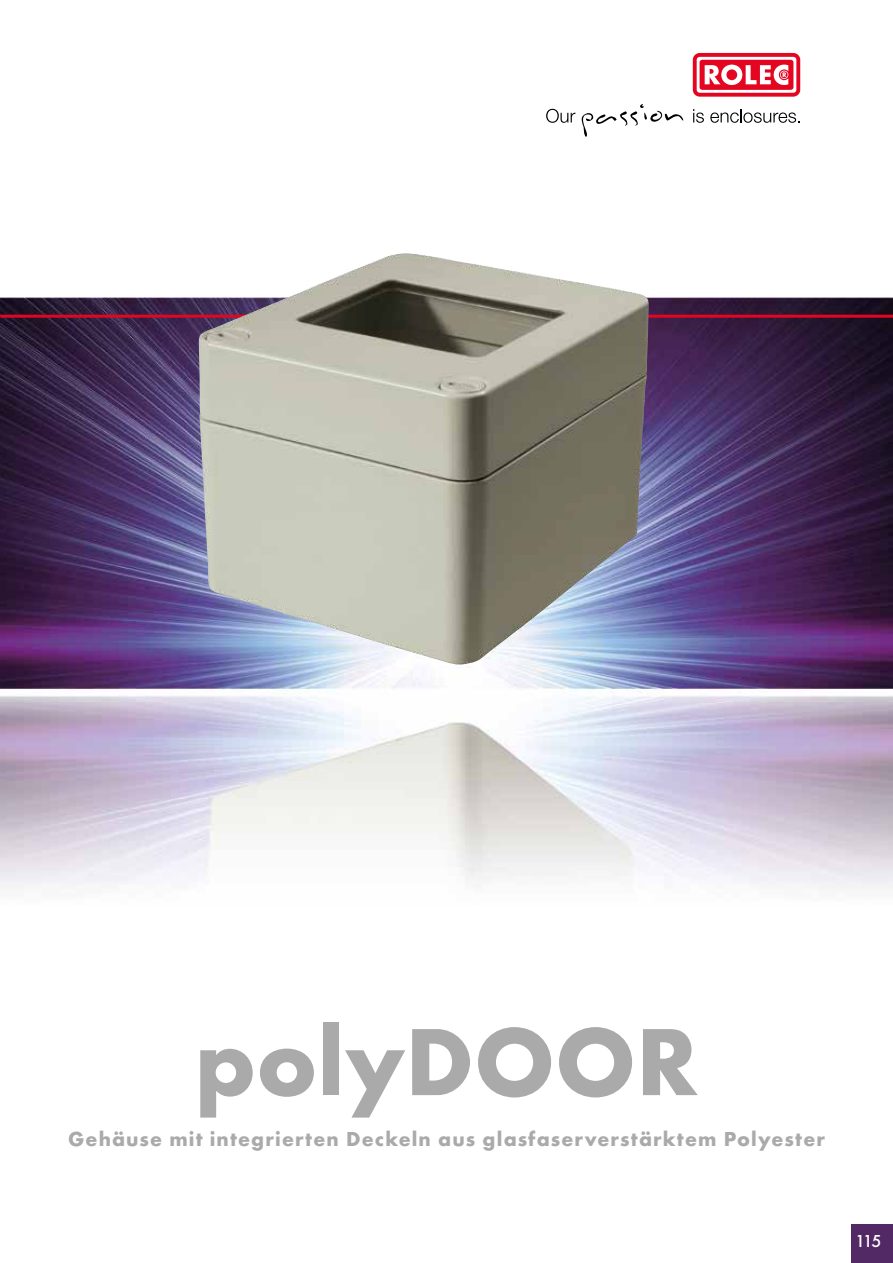
<style>
.page{position:relative;width:893px;height:1263px;background:#fff}
.page>*{position:absolute;margin:0;border:0;box-sizing:border-box;transform-origin:0 0}
.t1{font:700 99px "Futura T";color:#abaaaa}
.t2{font:700 21px "Futura T";letter-spacing:.05em;color:#abaaaa}
.t3{font:500 18px "Futura T";color:#fff}
</style>
<div class="page">
<svg style="left:546px;top:109px;width:29px;height:14px"></svg>
<svg style="left:582px;top:104px;width:101px;height:33px"></svg>
<svg style="left:693px;top:109px;width:11px;height:14px"></svg>
<svg style="left:710px;top:109px;width:90px;height:14px"></svg>
<div style="left:693px;top:53px;width:107px;height:44px;background:linear-gradient(to right,#e40521,#e40622);border-radius:7px"></div>
<svg style="left:697px;top:57px;width:99px;height:36px"></svg>
<div style="left:700px;top:60px;width:93px;height:30px;background:#e40521;border-radius:3px"></div>
<svg style="left:705px;top:65px;width:83px;height:20px"></svg>
<div style="left:851px;top:1225px;width:42px;height:38px;background:#522964"></div>
<img style="left:0;top:298px;width:893px;height:590px">
<hr style="left:0;top:315px;width:893px;height:3px;background:#e40521">
<img style="left:198px;top:253px;width:452px;height:412px">
<h1 class="t1" style="left:195px;top:1004px;width:505px">polyDOOR</h1>
<p class="t2" style="left:68px;top:1127px;width:758px">Gehäuse mit integrierten Deckeln aus glasfaserverstärktem Polyester</p>
<p class="t3" style="left:855px;top:1230px;width:28px">115</p>
</div>
